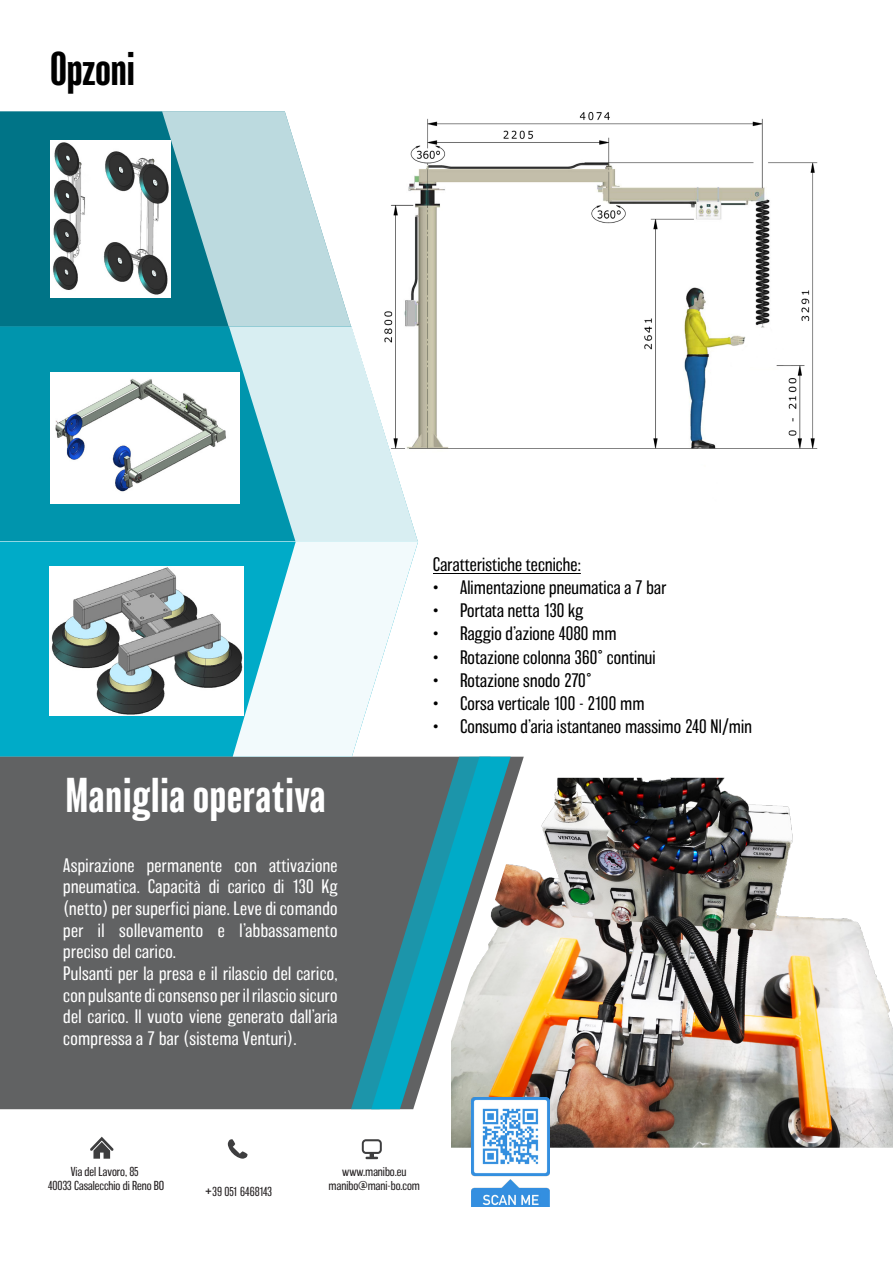
<style>
.page{position:relative;width:893px;height:1263px;background:#fff}
.page>*{position:absolute;margin:0;border:0;box-sizing:border-box;transform-origin:0 0}
.Call_Now{font:condensed 45px "Balboa";letter-spacing:.02em;color:#fff}
.Call_Now-2{font:condensed 43.5px "Balboa";color:#000}
.Call_Now-3{font:200 18px/21.6px "Balboa";letter-spacing:.02em;color:#fff;text-align:justify}
.Call_Now-4{font:200 18px "Balboa";letter-spacing:.01em;color:#000}
.Contact{font:200 12px "Balboa";color:#231f20}
.Contact-2{font:200 12px "Balboa";letter-spacing:-.035em;color:#231f20}
.s1{font-size:15px}
</style>
<div class="page">
<img style="left:418px;top:111px;width:400px;height:338px">
<img style="left:451px;top:778px;width:442px;height:370px">
<hr style="left:433px;top:573px;width:148px;height:1px;background:#000">
<img style="left:471px;top:1097px;width:78px;height:109px">
<div style="left:0;top:326px;width:162px;height:215px;background:#0095ad"></div>
<img style="left:50px;top:372px;width:112px;height:132px">
<div style="left:0;top:542px;width:162px;height:215px;background:#00abc8"></div>
<img style="left:50px;top:566px;width:112px;height:149px">
<div style="left:0;top:111px;width:162px;height:215px;background:#007487"></div>
<img style="left:50px;top:141px;width:112px;height:156px">
<div style="left:0;top:757px;width:524px;height:352px;background:#616263"></div>
<svg style="left:490px;top:757px;width:21px;height:352px"></svg>
<svg style="left:351px;top:757px;width:139px;height:352px;background:#5c919a"></svg>
<svg style="left:162px;top:111px;width:256px;height:646px"></svg>
<svg style="left:90px;top:1137px;width:24px;height:22px"></svg>
<svg style="left:228px;top:1139px;width:19px;height:20px"></svg>
<svg style="left:362px;top:1139px;width:20px;height:20px"></svg>
<p class="Call_Now-2" style="left:50px;top:47px;width:86px">Opzoni</p>
<p class="Call_Now" style="left:66px;top:772px;width:261px">Maniglia operativa</p>
<p class="Call_Now-3" style="left:63px;top:855px;width:276px">Aspirazione permanente con attivazione pneumatica. Capacità di carico di 130 Kg (netto) per superfici piane. Leve di comando per il sollevamento e l’abbassamento preciso del carico.</p>
<p class="Call_Now-3" style="left:63px;top:963px;width:276px">Pulsanti per la presa e il rilascio del carico, con pulsante di consenso per il rilascio sicuro del carico. Il vuoto viene generato dall’aria compressa a 7 bar (sistema Venturi).</p>
<p class="Call_Now-4" style="left:433px;top:555px;width:149px">Caratteristiche tecniche:</p>
<p class="Call_Now-4" style="left:433px;top:578px;width:235px">• Alimentazione pneumatica a 7 bar</p>
<p class="Call_Now-4" style="left:433px;top:601px;width:152px">• Portata netta 130 kg</p>
<p class="Call_Now-4" style="left:433px;top:624px;width:185px">• Raggio d’azione 4080 mm</p>
<p class="Call_Now-4" style="left:433px;top:647px;width:224px">• Rotazione colonna 360° continui</p>
<p class="Call_Now-4" style="left:433px;top:670px;width:160px">• Rotazione snodo 270°</p>
<p class="Call_Now-4" style="left:433px;top:693px;width:213px">• Corsa verticale 100 - 2100 mm</p>
<p class="Call_Now-4" style="left:433px;top:716px;width:320px">• Consumo d’aria istantaneo massimo 240 Nl/min</p>
<p class="Contact" style="left:71px;top:1165px;width:70px">Via del Lavoro, 85</p>
<p class="Contact" style="left:48px;top:1179px;width:118px">40033 Casalecchio di Reno BO</p>
<p class="Contact-2" style="left:205px;top:1185px;width:69px"><span class="s1">+</span>39 051 6468143</p>
<p class="Contact" style="left:342px;top:1165px;width:66px">www.manibo.eu</p>
<p class="Contact" style="left:329px;top:1179px;width:93px">manibo@mani-bo.com</p>
</div>
